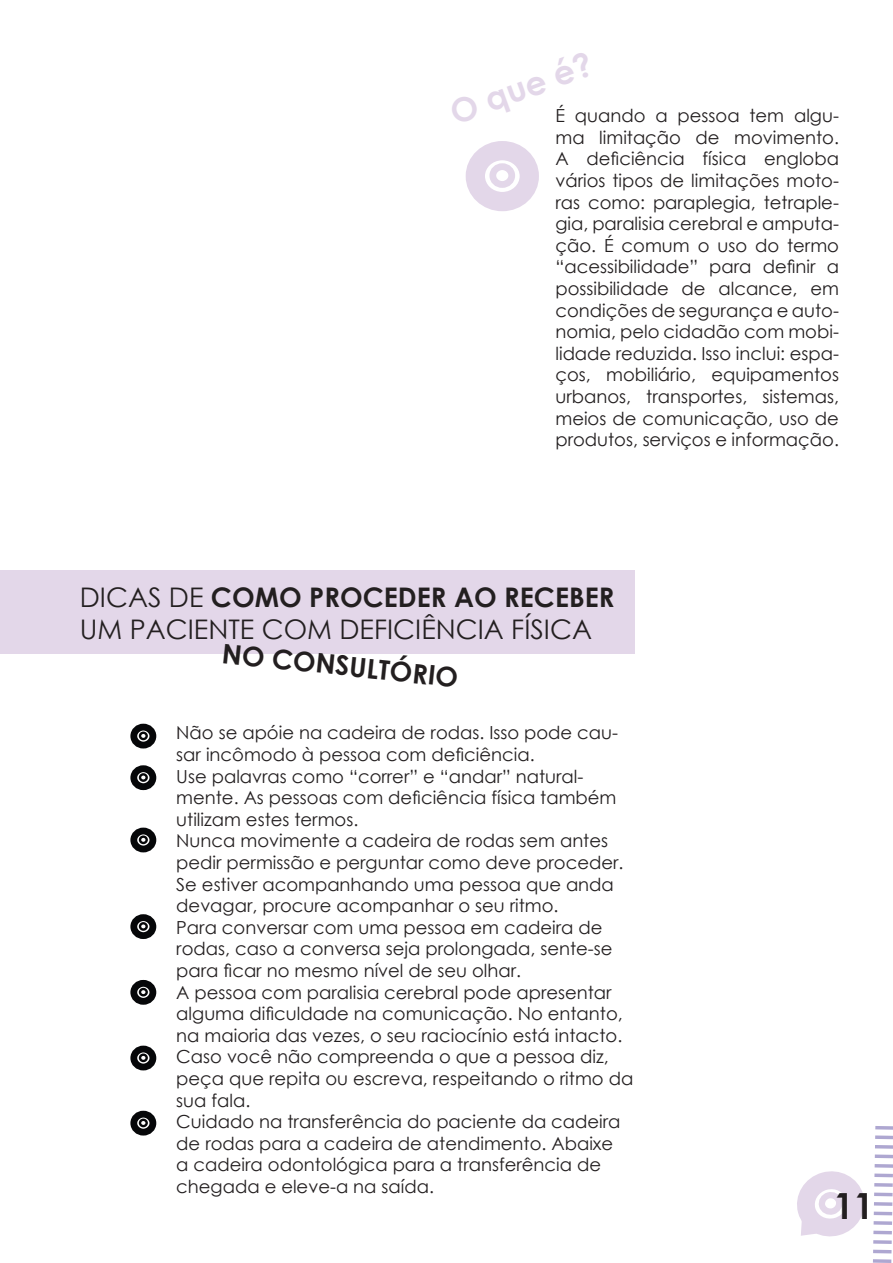
<style>
.page{position:relative;width:893px;height:1263px;background:#fff}
.page>*{position:absolute;margin:0;border:0;box-sizing:border-box;transform-origin:0 0}
.t1{font:700 36px "Century Gothic";color:#231f20}
.t2{font:700 33px "Century Gothic";color:#e3d7e9}
.t3{font:27px/32.4px "Century Gothic";color:#231f20}
.t4{font:700 27px "Century Gothic";color:#231f20}
.t5{font:18px/21.6px "Century Gothic";color:#231f20}
.s1{font-weight:700}
</style>
<div class="page">
<div style="left:0;top:570px;width:634px;height:84px;background:#e3d7e9"></div>
<div style="left:130px;top:724px;width:26px;height:24px;border:7px solid #060709;border-radius:50%"></div>
<div style="left:139px;top:731px;width:9px;height:9px;border:2px solid #060709;border-radius:50%"></div>
<div style="left:130px;top:765px;width:26px;height:25px;border:7px solid #060709;border-radius:50%"></div>
<div style="left:139px;top:773px;width:9px;height:9px;border:2px solid #060709;border-radius:50%"></div>
<div style="left:130px;top:828px;width:26px;height:24px;border:7px solid #060709;border-radius:50%"></div>
<div style="left:139px;top:835px;width:9px;height:9px;border:2px solid #060709;border-radius:50%"></div>
<div style="left:130px;top:980px;width:26px;height:25px;border:7px solid #060709;border-radius:50%"></div>
<div style="left:139px;top:988px;width:9px;height:8px;border:2px solid #060709;border-radius:50%"></div>
<div style="left:130px;top:1111px;width:26px;height:24px;border:7px solid #060709;border-radius:50%"></div>
<div style="left:139px;top:1118px;width:9px;height:9px;border:2px solid #060709;border-radius:50%"></div>
<div style="left:130px;top:914px;width:26px;height:25px;border:7px solid #060709;border-radius:50%"></div>
<div style="left:139px;top:922px;width:9px;height:9px;border:2px solid #060709;border-radius:50%"></div>
<div style="left:130px;top:1046px;width:26px;height:24px;border:7px solid #060709;border-radius:50%"></div>
<div style="left:139px;top:1053px;width:9px;height:9px;border:2px solid #060709;border-radius:50%"></div>
<div style="left:466px;top:141px;width:73px;height:70px;border:19px solid #e3d7e9;border-radius:50%"></div>
<div style="left:489px;top:163px;width:26px;height:25px;border:7px solid #e3d7e9;border-radius:50%"></div>
<svg style="left:875px;top:1126px;width:18px;height:4px"></svg>
<svg style="left:875px;top:1135px;width:18px;height:4px"></svg>
<svg style="left:875px;top:1145px;width:18px;height:4px"></svg>
<svg style="left:875px;top:1154px;width:18px;height:4px"></svg>
<svg style="left:875px;top:1164px;width:18px;height:4px"></svg>
<svg style="left:874px;top:1173px;width:19px;height:4px"></svg>
<svg style="left:874px;top:1183px;width:19px;height:4px"></svg>
<svg style="left:874px;top:1192px;width:18px;height:4px"></svg>
<svg style="left:874px;top:1202px;width:18px;height:4px"></svg>
<svg style="left:874px;top:1211px;width:18px;height:4px"></svg>
<svg style="left:874px;top:1221px;width:18px;height:4px"></svg>
<hr style="left:873px;top:1231px;width:19px;height:3px;background:#aea7d1">
<svg style="left:873px;top:1240px;width:19px;height:4px"></svg>
<hr style="left:873px;top:1250px;width:18px;height:3px;background:#aea7d1">
<svg style="left:873px;top:1259px;width:18px;height:4px"></svg>
<svg style="left:797px;top:1171px;width:67px;height:66px"></svg>
<p class="t2" style="left:443px;top:90px;width:150px;rotate:-20deg">O que é?</p>
<p class="t5" style="left:555px;top:105px;width:285px;text-align:justify">É quando a pessoa tem algu&shy;ma limitação de movimento.<br>A deficiência física engloba vários tipos de limitações moto&shy;ras como: paraplegia, tetraple&shy;gia, paralisia cerebral e amputa&shy;ção. É comum o uso do termo “acessibilidade” para definir a possibilidade de alcance, em condições de segurança e auto&shy;nomia, pelo cidadão com mobi&shy;lidade reduzida. Isso inclui: espa&shy;ços, mobiliário, equipamentos urbanos, transportes, sistemas, meios de comunicação, uso de produtos, serviços e informação.</p>
<p class="t3" style="left:80px;top:580px;width:536px">DICAS DE <span class="s1">COMO PROCEDER AO RECEBER<br></span>UM PACIENTE COM DEFICIÊNCIA FÍSICA</p>
<p class="t4" style="left:224px;top:632px;width:239px;rotate:6deg">NO CONSULTÓRIO</p>
<p class="t5" style="left:176px;top:722px;width:443px">Não se apóie na cadeira de rodas. Isso pode cau&shy;sar incômodo à pessoa com deficiência.</p>
<p class="t5" style="left:176px;top:765px;width:442px">Use palavras como “correr” e “andar” natural&shy;mente. As pessoas com deficiência física também utilizam estes termos.</p>
<p class="t5" style="left:176px;top:830px;width:449px">Nunca movimente a cadeira de rodas sem antes pedir permissão e perguntar como deve proceder.</p>
<p class="t5" style="left:176px;top:873px;width:439px">Se estiver acompanhando uma pessoa que anda devagar, procure acompanhar o seu ritmo.</p>
<p class="t5" style="left:176px;top:916px;width:438px">Para conversar com uma pessoa em cadeira de rodas, caso a conversa seja prolongada, sente-se para ficar no mesmo nível de seu olhar.</p>
<p class="t5" style="left:176px;top:981px;width:458px">A pessoa com paralisia cerebral pode apresentar alguma dificuldade na comunicação. No entanto, na maioria das vezes, o seu raciocínio está intacto.<br>Caso você não compreenda o que a pessoa diz, peça que repita ou escreva, respeitando o ritmo da sua fala.</p>
<p class="t5" style="left:176px;top:1110px;width:446px">Cuidado na transferência do paciente da cadeira de rodas para a cadeira de atendimento. Abaixe a cadeira odontológica para a transferência de chegada e eleve-a na saída.</p>
<p class="t1" style="left:834px;top:1179px;width:42px">11</p>
</div>
